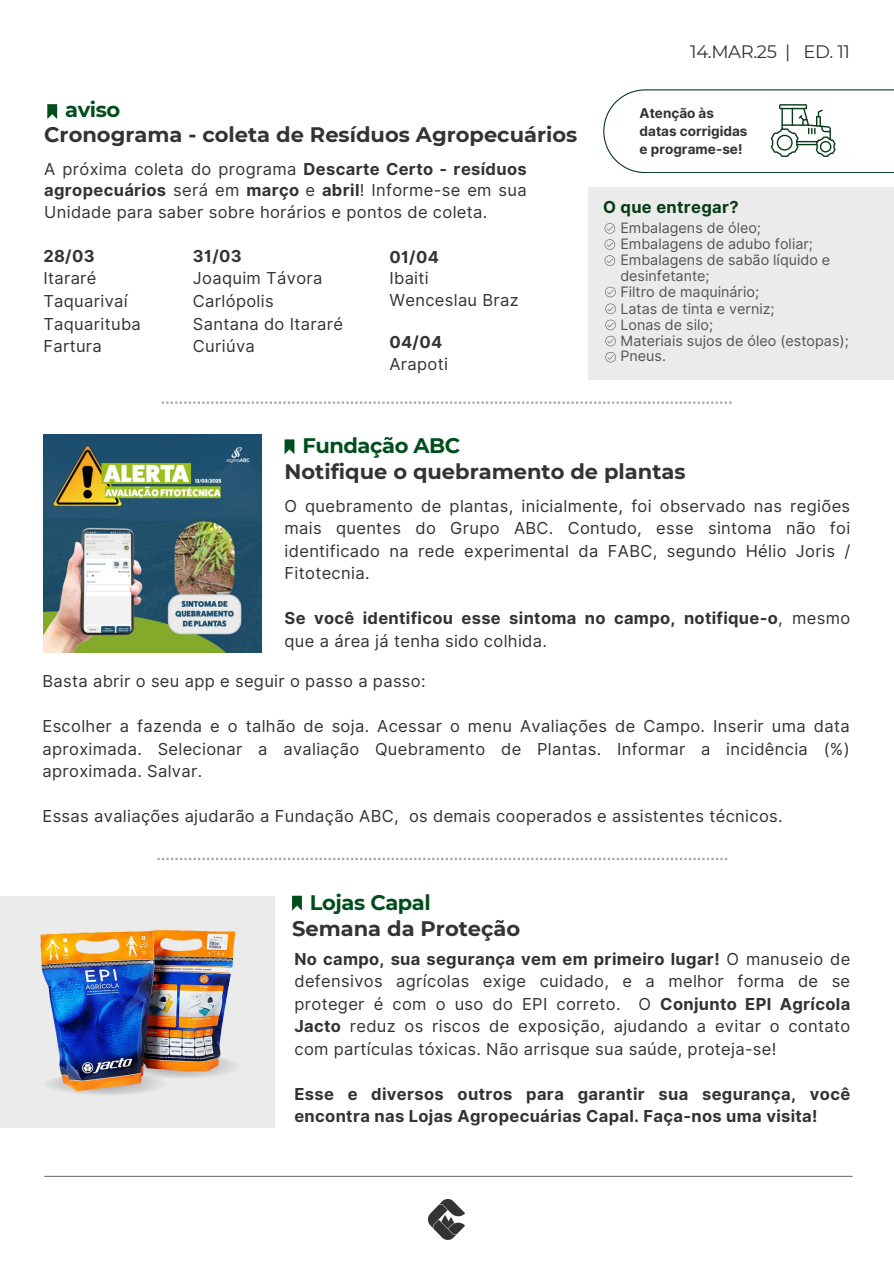
<style>
.page{position:relative;width:894px;height:1264px;background:#fff}
.page>*{position:absolute;margin:0;border:0;box-sizing:border-box;transform-origin:0 0}
.t1{font:700 21px "Montserrat";color:#333}
.t2{font:700 21px "Montserrat";letter-spacing:-.02em;color:#004e1b}
.t3{font:18px "Montserrat";letter-spacing:-.02em;color:#333}
.t4{font:16.5px/22.5px "Inter";letter-spacing:.02em;color:#333;text-align:justify}
.t5{font:700 16.5px/22.5px "Inter";letter-spacing:.02em;color:#333}
.t6{font:700 16.5px "Inter";letter-spacing:.02em;color:#083a18}
.t7{font:14.25px/16px "Inter";color:#545454}
.t8{font:700 13.5px/18px "Inter";color:#333}
.s1{font-weight:700}
.s2{font-weight:400}
</style>
<div class="page">
<svg style="left:47px;top:104px;width:10px;height:15px"></svg>
<svg style="left:162px;top:401px;width:569px;height:3px"></svg>
<img style="left:428px;top:1199px;width:37px;height:40px">
<hr style="left:45px;top:1175px;width:807px;height:1px;background:#737373">
<svg style="left:157px;top:857px;width:570px;height:3px"></svg>
<svg style="left:603px;top:89px;width:290px;height:84px"></svg>
<div style="left:588px;top:187px;width:305px;height:192px;background:#ebebeb"></div>
<svg style="left:604px;top:223px;width:11px;height:43px"></svg>
<svg style="left:605px;top:287px;width:10px;height:10px"></svg>
<svg style="left:605px;top:320px;width:10px;height:10px"></svg>
<svg style="left:605px;top:303px;width:10px;height:11px"></svg>
<svg style="left:605px;top:336px;width:10px;height:10px"></svg>
<svg style="left:605px;top:352px;width:10px;height:10px"></svg>
<img style="left:43px;top:434px;width:219px;height:218px">
<svg style="left:284px;top:439px;width:10px;height:15px"></svg>
<svg style="left:292px;top:895px;width:10px;height:15px"></svg>
<div style="left:0;top:895px;width:274px;height:232px;background:#ebebeb"></div>
<img style="left:40px;top:930px;width:196px;height:162px">
<p class="t2" style="left:65px;top:96px;width:57px">aviso</p>
<h5 class="t1" style="left:44px;top:121px;width:534px">Cronograma - coleta de Resíduos Agropecuários</h5>
<h2 class="t4" style="left:44px;top:158px;width:484px;line-height:21.3px">A próxima coleta do programa <span class="s1">Descarte Certo - resíduos agropecuários</span> será em <span class="s1">março</span> e <span class="s1">abril</span>! Informe-se em sua Unidade para saber sobre horários e pontos de coleta.</h2>
<h5 class="t4" style="left:43px;top:245px;width:99px;text-align:left"><span class="s1">28/03<br></span>Itararé<br>Taquarivaí<br>Taquarituba<br>Fartura</h5>
<h5 class="t4" style="left:193px;top:245px;width:151px;text-align:left"><span class="s1">31/03<br></span>Joaquim Távora<br>Carlópolis<br>Santana do Itararé<br>Curiúva</h5>
<h5 class="t4" style="left:389px;top:246px;width:131px;line-height:21.3px;text-align:left"><span class="s1">01/04<br></span>Ibaiti<br>Wenceslau Braz</h5>
<h5 class="t4" style="left:389px;top:332px;width:60px;line-height:21.3px"><span class="s1">04/04<br></span>Arapoti</h5>
<h2 class="t3" style="left:690px;top:40px;width:161px">14.MAR.25 | ED. 11</h2>
<p class="t8" style="left:639px;top:104px;width:109px">Atenção às datas corrigidas e programe-se!</p>
<p class="t6" style="left:603px;top:197px;width:137px">O que entregar?</p>
<h3 class="t7" style="left:620px;top:220px;width:230px">Embalagens de óleo;<br>Embalagens de adubo foliar;<br>Embalagens de sabão líquido e desinfetante;<br>Filtro de maquinário;<br>Latas de tinta e verniz;<br>Lonas de silo;<br>Materiais sujos de óleo (estopas);<br>Pneus.</h3>
<p class="t2" style="left:302px;top:433px;width:159px">Fundação ABC</p>
<p class="t1" style="left:284px;top:459px;width:402px">Notifique o quebramento de plantas</p>
<h4 class="t4" style="left:284px;top:494px;width:567px">O quebramento de plantas, inicialmente, foi observado nas regiões mais quentes do Grupo ABC. Contudo, esse sintoma não foi identificado na rede experimental da FABC, segundo Hélio Joris / Fitotecnia.</h4>
<p class="t5" style="left:284px;top:607px;width:567px">Se você identificou esse sintoma no campo, notifique-o<span class="s2">, mesmo que a área já tenha sido colhida.</span></p>
<p class="t4" style="left:42px;top:670px;width:384px">Basta abrir o seu app e seguir o passo a passo:</p>
<h1 class="t4" style="left:42px;top:715px;width:808px">Escolher a fazenda e o talhão de soja. Acessar o menu Avaliações de Campo. Inserir uma data aproximada. Selecionar a avaliação Quebramento de Plantas. Informar a incidência (%) aproximada. Salvar.</h1>
<p class="t4" style="left:42px;top:805px;width:741px">Essas avaliações ajudarão a Fundação ABC, os demais cooperados e assistentes técnicos.</p>
<p class="t2" style="left:310px;top:889px;width:122px">Lojas Capal</p>
<p class="t1" style="left:292px;top:915px;width:230px">Semana da Proteção</p>
<h2 class="t4" style="left:294px;top:947px;width:557px"><span class="s1">No campo, sua segurança vem em primeiro lugar!</span> O manuseio de defensivos agrícolas exige cuidado, e a melhor forma de se proteger é com o uso do EPI correto. O <span class="s1">Conjunto EPI Agrícola Jacto</span> reduz os riscos de exposição, ajudando a evitar o contato com partículas tóxicas. Não arrisque sua saúde, proteja-se!</h2>
<h2 class="t5" style="left:294px;top:1082px;width:557px">Esse e diversos outros para garantir sua segurança, você encontra nas Lojas Agropecuárias Capal. Faça-nos uma visita!</h2>
</div>
